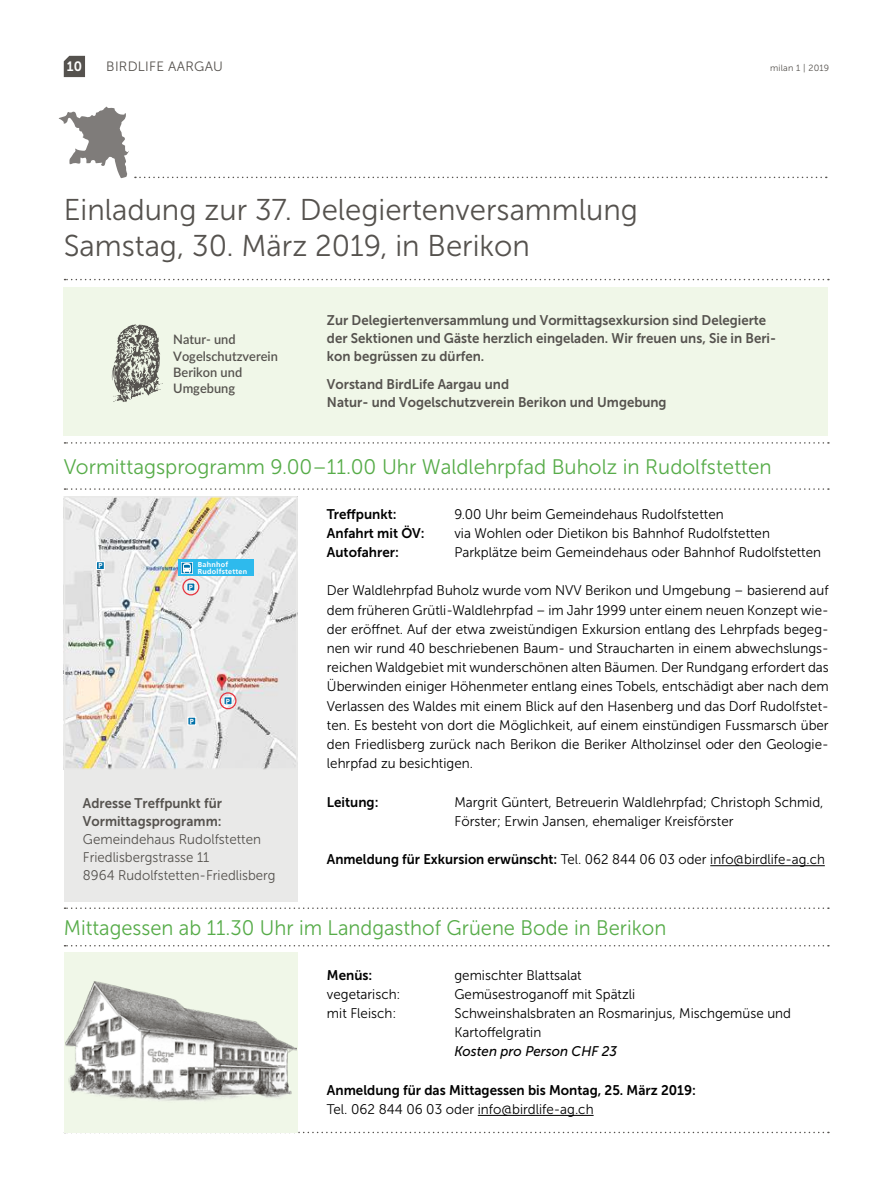
<style>
.page{position:relative;width:893px;height:1191px;background:#fff}
.page>*{position:absolute;margin:0;border:0;box-sizing:border-box;transform-origin:0 0}
.t1{font:30px/36px "Museo Sans 300";color:#55524e}
.t2{font:21px "Museo Sans 300";color:#57ac49}
.t3{font:21px "Museo Sans 300";color:#57ac49;scale:.96 1}
.t4{font:13.95px/19.2px "Museo Sans 300";color:#000;scale:.96 1}
.t5{font:13.95px/18px "Museo Sans 700";color:#55524e;scale:.95 1}
.t6{font:13.95px "Museo Sans 700";color:#000;scale:.96 1}
.t7{font:13.95px/18px "Museo Sans 300";color:#55524e;scale:.96 1}
.t8{font:13.95px "Museo Sans 300";color:#000;scale:.95 1}
.t9{font:italic 13.95px "Museo Sans 500";color:#000;scale:.96 1}
.t10{font:13.5px "Museo Sans 300";letter-spacing:.02em;color:#55524e}
.t11{font:13.5px "Museo Sans 700";color:#fff}
.t12{font:600 13.05px/16.4px "Lato";color:#55524e}
.t13{font:9px "Museo Sans 300";letter-spacing:.02em;color:#55524e}
.t14{font:700 7.35px "Frutiger";color:#fff}
.t15{font:700 7.2px/7.6px "Frutiger";letter-spacing:.03em;color:#fff}
.s1{font-family:"Museo Sans 700"}
</style>
<div class="page">
<svg style="left:64px;top:56px;width:21px;height:21px"></svg>
<div style="left:64px;top:288px;width:764px;height:148px;background:#f0f7e8"></div>
<hr style="left:710px;top:865px;width:115px;height:1px;background:#000">
<hr style="left:478px;top:1115px;width:116px;height:1px;background:#000">
<svg style="left:65px;top:279px;width:764px;height:1px"></svg>
<svg style="left:65px;top:442px;width:764px;height:1px"></svg>
<svg style="left:65px;top:945px;width:764px;height:1px"></svg>
<svg style="left:65px;top:488px;width:764px;height:2px"></svg>
<svg style="left:65px;top:1131px;width:764px;height:2px"></svg>
<img style="left:67px;top:499px;width:228px;height:268px">
<div style="left:64px;top:496px;width:234px;height:274px;border:2px solid #e9e9e8"></div>
<div style="left:64px;top:952px;width:234px;height:180px;background:#f0f7e8"></div>
<img style="left:65px;top:981px;width:231px;height:120px">
<svg style="left:112px;top:324px;width:51px;height:78px"></svg>
<svg style="left:135px;top:177px;width:692px;height:1px"></svg>
<svg style="left:59px;top:106px;width:70px;height:72px"></svg>
<div style="left:188px;top:717px;width:8px;height:8px;background:#0071a9"></div>
<div style="left:178px;top:560px;width:76px;height:16px;background:#2ebaed"></div>
<svg style="left:181px;top:562px;width:12px;height:11px"></svg>
<svg style="left:182px;top:563px;width:10px;height:10px"></svg>
<div style="left:96px;top:562px;width:8px;height:7px;background:#0071a9"></div>
<div style="left:96px;top:561px;width:9px;height:9px;border:1px solid #fff"></div>
<div style="left:64px;top:770px;width:234px;height:131px;background:#e9e9e8"></div>
<svg style="left:65px;top:907px;width:764px;height:2px"></svg>
<div style="left:187px;top:583px;width:8px;height:8px;background:#0071a9"></div>
<div style="left:182px;top:578px;width:17px;height:17px;border:1px solid #e5323d;border-radius:50%"></div>
<div style="left:224px;top:697px;width:8px;height:7px;background:#0071a9"></div>
<div style="left:224px;top:696px;width:8px;height:9px;border:1px solid #fff"></div>
<div style="left:220px;top:692px;width:17px;height:17px;border:1px solid #e5323d;border-radius:50%"></div>
<p class="t11" style="left:67px;top:59px;width:17px">10</p>
<p class="t10" style="left:106px;top:59px;width:118px">BIRDLIFE AARGAU</p>
<h1 class="t1" style="left:64px;top:192px;width:576px">Einladung zur 37. Delegiertenversammlung<br>Samstag, 30. März 2019, in Berikon</h1>
<p class="t13" style="left:770px;top:63px;width:61px">milan 1 | 2019</p>
<p class="t12" style="left:173px;top:331px;width:106px">Natur- und<br>Vogelschutzverein<br>Berikon und<br>Umgebung</p>
<p class="t5" style="left:327px;top:311px;width:474px">Zur Delegiertenversammlung und Vormittagsexkursion sind Delegierte der Sektionen und Gäste herzlich eingeladen. Wir freuen uns, Sie in Beri&shy;kon begrüssen zu dürfen.</p>
<p class="t5" style="left:327px;top:375px;width:359px">Vorstand BirdLife Aargau und<br>Natur- und Vogelschutzverein Berikon und Umgebung</p>
<h2 class="t2" style="left:64px;top:455px;width:709px">Vormittagsprogramm 9.00–11.00 Uhr Waldlehrpfad Buholz in Rudolfstetten</h2>
<p class="t14" style="left:98px;top:561px;width:6px">P</p>
<p class="t15" style="left:198px;top:560px;width:51px">Bahnhof<br>Rudolfstetten</p>
<p class="t14" style="left:189px;top:583px;width:6px">P</p>
<p class="t14" style="left:190px;top:717px;width:6px">P</p>
<p class="t14" style="left:226px;top:697px;width:6px">P</p>
<p class="t5" style="left:83px;top:794px;width:148px">Adresse Treffpunkt für<br>Vormittagsprogramm:</p>
<p class="t7" style="left:83px;top:830px;width:202px">Gemeindehaus Rudolfstetten<br>Friedlisbergstrasse 11<br>8964 Rudolfstetten-Friedlisberg</p>
<p class="t6" style="left:327px;top:506px;width:74px">Treffpunkt:</p>
<p class="t4" style="left:454px;top:504px;width:282px">9.00 Uhr beim Gemeindehaus Rudolfstetten</p>
<p class="t6" style="left:327px;top:525px;width:103px">Anfahrt mit ÖV:</p>
<p class="t4" style="left:454px;top:523px;width:330px">via Wohlen oder Dietikon bis Bahnhof Rudolfstetten</p>
<p class="t6" style="left:327px;top:544px;width:76px">Autofahrer:</p>
<p class="t4" style="left:454px;top:542px;width:383px">Parkplätze beim Gemeindehaus oder Bahnhof Rudolfstetten</p>
<p class="t4" style="left:327px;top:581px;width:524px;text-align:justify">Der Waldlehrpfad Buholz wurde vom NVV Berikon und Umgebung – basierend auf dem früheren Grütli-Waldlehrpfad – im Jahr 1999 unter einem neuen Konzept wie&shy;der eröffnet. Auf der etwa zweistündigen Exkursion entlang des Lehrpfads begeg&shy;nen wir rund 40 beschriebenen Baum- und Straucharten in einem abwechslungs&shy;reichen Waldgebiet mit wunderschönen alten Bäumen. Der Rundgang erfordert das Überwinden einiger Höhenmeter entlang eines Tobels, entschädigt aber nach dem Verlassen des Waldes mit einem Blick auf den Hasenberg und das Dorf Rudolfstet&shy;ten. Es besteht von dort die Möglichkeit, auf einem einstündigen Fussmarsch über den Friedlisberg zurück nach Berikon die Beriker Altholzinsel oder den Geologie&shy;lehrpfad zu besichtigen.</p>
<p class="t6" style="left:327px;top:794px;width:55px">Leitung:</p>
<p class="t4" style="left:454px;top:792px;width:386px">Margrit Güntert, Betreuerin Waldlehrpfad; Christoph Schmid,<br>Förster; Erwin Jansen, ehemaliger Kreisförster</p>
<p class="t8" style="left:327px;top:852px;width:526px"><span class="s1">Anmeldung für Exkursion erwünscht:</span> Tel. 062 844 06 03 oder info@birdlife-ag.ch</p>
<h2 class="t3" style="left:64px;top:916px;width:629px">Mittagessen ab 11.30 Uhr im Landgasthof Grüene Bode in Berikon</h2>
<p class="t6" style="left:327px;top:967px;width:49px">Menüs:</p>
<p class="t4" style="left:454px;top:965px;width:134px">gemischter Blattsalat</p>
<p class="t4" style="left:327px;top:984px;width:78px">vegetarisch:</p>
<p class="t4" style="left:454px;top:984px;width:190px">Gemüsestroganoff mit Spätzli</p>
<p class="t4" style="left:327px;top:1003px;width:74px">mit Fleisch:</p>
<p class="t4" style="left:454px;top:1003px;width:352px">Schweinshalsbraten an Rosmarinjus, Mischgemüse und<br>Kartoffelgratin</p>
<p class="t9" style="left:454px;top:1044px;width:171px">Kosten pro Person CHF 23</p>
<p class="t6" style="left:327px;top:1082px;width:386px">Anmeldung für das Mittagessen bis Montag, 25. März 2019:</p>
<p class="t4" style="left:327px;top:1099px;width:279px">Tel. 062 844 06 03 oder info@birdlife-ag.ch</p>
</div>
